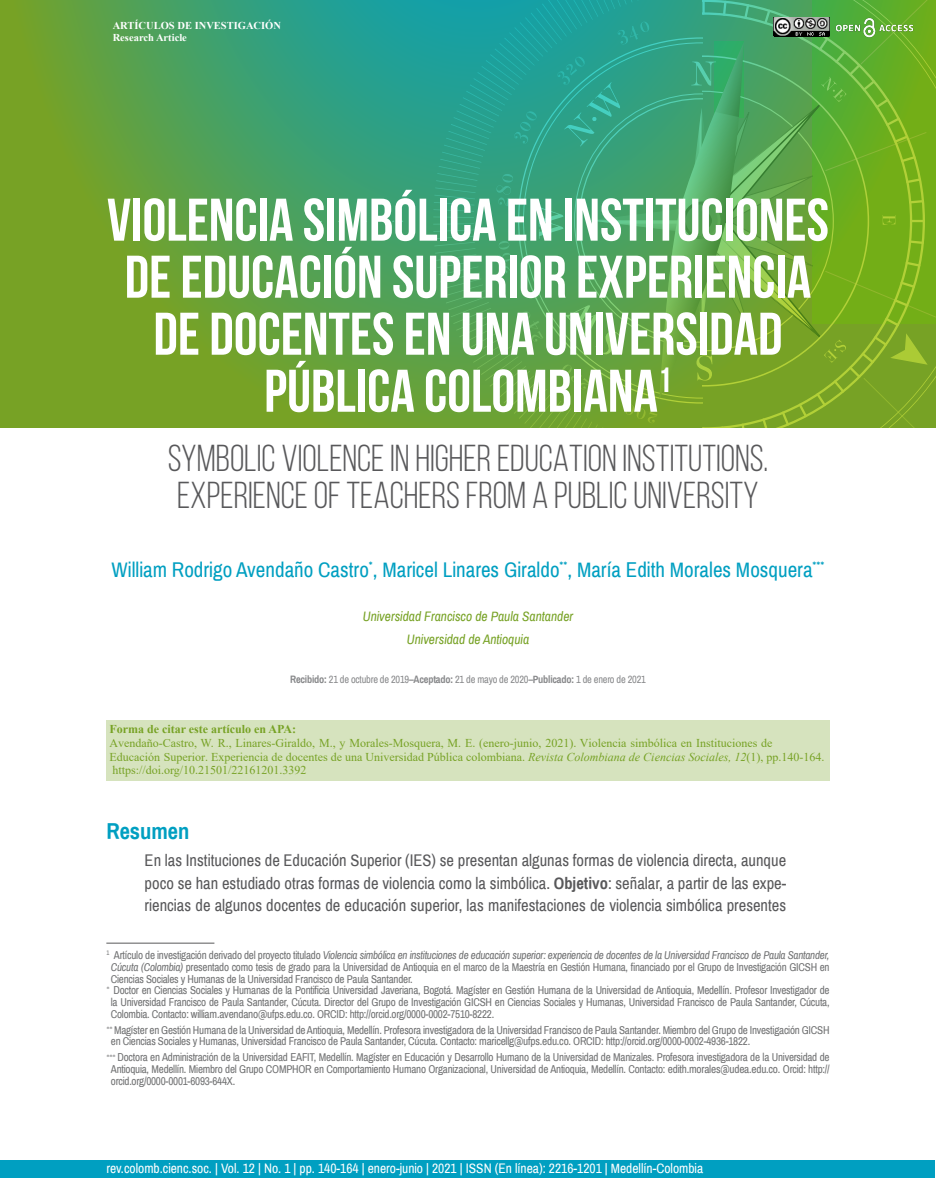
<style>
.page{position:relative;width:936px;height:1191px;background:#fff}
.page>*{position:absolute;margin:0;border:0;box-sizing:border-box;transform-origin:0 0}
.t1{font:700 60px/57px "Bebas Neue";color:#fff;text-align:center}
.t2{font:37.5px/37.5px "Bebas Neue";color:#58585a}
.t3{font:700 22.5px "Archivo Narrow";color:#009fc1}
.t4{font:21px "Archivo Narrow";color:#009fc1}
.t5{font:16.5px/22.5px "Archivo Narrow";color:#58585a;text-align:justify}
.t6{font:13.5px "Archivo Narrow";color:#fff}
.t7{font:italic 13.5px/22.5px "Archivo Narrow";color:#77a225;text-align:center}
.t8{font:12px/13.8px "Times New Roman";color:#77a225}
.t9{font:700 12px "Times New Roman";color:#77a225}
.t10{font:11.25px/11.7px "Archivo Narrow";letter-spacing:-.02em;color:#707172}
.t11{font:italic 11.25px "Archivo Narrow";letter-spacing:-.02em;color:#707172}
.t12{font:700 10.5px/12px "Times New Roman";color:#fff}
.t13{font:10.5px "Archivo Narrow";letter-spacing:-.02em;color:#87888a}
.s1{font-weight:700}
.s2{font-style:italic}
.s3{font-style:normal}
</style>
<div class="page">
<div style="left:1px;top:1160px;width:933px;height:18px;background:#009fc1"></div>
<svg style="left:0;top:0;width:433px;height:427px;background:#5aa14a"></svg>
<svg style="left:320px;top:221px;width:91px;height:1px"></svg>
<svg style="left:433px;top:0;width:63px;height:427px;background:#3da172"></svg>
<svg style="left:496px;top:0;width:439px;height:428px;background:#59a74e"></svg>
<div style="left:106px;top:720px;width:723px;height:20px;background:#d6e3be"></div>
<div style="left:106px;top:734px;width:723px;height:33px;background:#d6e3be"></div>
<div style="left:106px;top:761px;width:723px;height:20px;background:#d6e3be"></div>
<hr style="left:106px;top:942px;width:108px;height:1px;background:#58585a">
<p class="t12" style="left:109px;top:19px;width:170px">ARTÍCULOS DE INVESTIGACIÓN<br>Research Article</p>
<p class="t12" style="left:113px;top:19px;width:170px">ARTÍCULOS DE INVESTIGACIÓN<br>Research Article</p>
<h1 class="t1" style="left:107px;top:191px;width:723px">VIOLENCIA SIMBÓLICA EN INSTITUCIONES<br>DE EDUCACIÓN SUPERIOR EXPERIENCIA<br>DE DOCENTES EN UNA UNIVERSIDAD<br>PÚBLICA COLOMBIANA<sup>1</sup></h1>
<h2 class="t2" style="left:168px;top:438px;width:602px">SYMBOLIC VIOLENCE IN HIGHER EDUCATION INSTITUTIONS.<br>EXPERIENCE OF TEACHERS FROM A PUBLIC UNIVERSITY</h2>
<h3 class="t4" style="left:112px;top:557px;width:714px">William Rodrigo Avendaño Castro<sup>*</sup>, Maricel Linares Giraldo<sup>**</sup>, María Edith Morales Mosquera<sup>***</sup></h3>
<p class="t7" style="left:362px;top:605px;width:212px">Universidad Francisco de Paula Santander<br>Universidad de Antioquia</p>
<p class="t13" style="left:290px;top:672px;width:357px"><span class="s1">Recibido:</span> 21 de octubre de 2019<span class="s1">–Aceptado:</span> 21 de mayo de 2020<span class="s1">–Publicado:</span> 1 de enero de 2021</p>
<p class="t9" style="left:109px;top:720px;width:188px">Forma de citar este artículo en APA:</p>
<p class="t8" style="left:109px;top:735px;width:716px">Avendaño-Castro, W. R., Linares-Giraldo, M., y Morales-Mosquera, M. E. (enero-junio, 2021). Violencia simbólica en Instituciones de<br>Educación Superior. Experiencia de docentes de una Universidad Pública colombiana. <span class="s2">Revista Colombiana de Ciencias Sociales, 12</span>(1), pp.140-164. https://doi.org/10.21501/22161201.3392</p>
<h3 class="t3" style="left:106px;top:818px;width:85px">Resumen</h3>
<p class="t5" style="left:145px;top:849px;width:643px">En las Instituciones de Educación Superior (IES) se presentan algunas formas de violencia directa, aunque poco se han estudiado otras formas de violencia como la simbólica. <span class="s1">Objetivo</span>: señalar, a partir de las expe&shy;riencias de algunos docentes de educación superior, las manifestaciones de violencia simbólica presentes</p>
<p class="t11" style="left:106px;top:948px;width:724px"><sup>1</sup> <span class="s3">Artículo de investigación derivado del proyecto titulado</span> Violencia simbólica en instituciones de educación superior: experiencia de docentes de la Universidad Francisco de Paula Santander,</p>
<p class="t10" style="left:111px;top:961px;width:720px"><span class="s2">Cúcuta (Colombia)</span> presentado como tesis de grado para la Universidad de Antioquia en el marco de la Maestría en Gestión Humana, financiado por el Grupo de Investigación GICSH en</p>
<p class="t10" style="left:111px;top:973px;width:303px">Ciencias Sociales y Humanas de la Universidad Francisco de Paula Santander.</p>
<p class="t10" style="left:106px;top:984px;width:724px">∗ Doctor en Ciencias Sociales y Humanas de la Pontificia Universidad Javeriana, Bogotá. Magíster en Gestión Humana de la Universidad de Antioquia, Medellín. Profesor Investigador de</p>
<p class="t10" style="left:111px;top:996px;width:720px">la Universidad Francisco de Paula Santander, Cúcuta. Director del Grupo de Investigación GICSH en Ciencias Sociales y Humanas, Universidad Francisco de Paula Santander, Cúcuta,</p>
<p class="t10" style="left:111px;top:1008px;width:385px">Colombia. Contacto: william.avendano@ufps.edu.co. ORCID: http://orcid.org/0000-0002-7510-8222.</p>
<p class="t10" style="left:111px;top:1024px;width:720px;text-indent:-5px">∗∗ Magíster en Gestión Humana de la Universidad de Antioquia, Medellín. Profesora investigadora de la Universidad Francisco de Paula Santander. Miembro del Grupo de Investigación GICSH en Ciencias Sociales y Humanas, Universidad Francisco de Paula Santander, Cúcuta. Contacto: maricellg@ufps.edu.co. ORCID: http://orcid.org/0000-0002-4936-1822.</p>
<p class="t10" style="left:111px;top:1051px;width:720px;text-align:justify;text-indent:-4px">∗∗ Doctora en Administración de la Universidad EAFIT, Medellín. Magíster en Educación y Desarrollo Humano de la Universidad de Manizales. Profesora investigadora de la Universidad de Antioquia, Medellín. Miembro del Grupo COMPHOR en Comportamiento Humano Organizacional, Universidad de Antioquia, Medellín. Contacto: edith.morales@udea.edu.co. Orcid: http:// orcid.org/0000-0001-6093-644X.</p>
<p class="t6" style="left:106px;top:1160px;width:598px">rev.colomb.cienc.soc. | Vol. 12 | No. 1 | pp. 140-164 | enero-junio | 2021 | ISSN (En línea): 2216-1201 | Medellín-Colombia</p>
</div>
